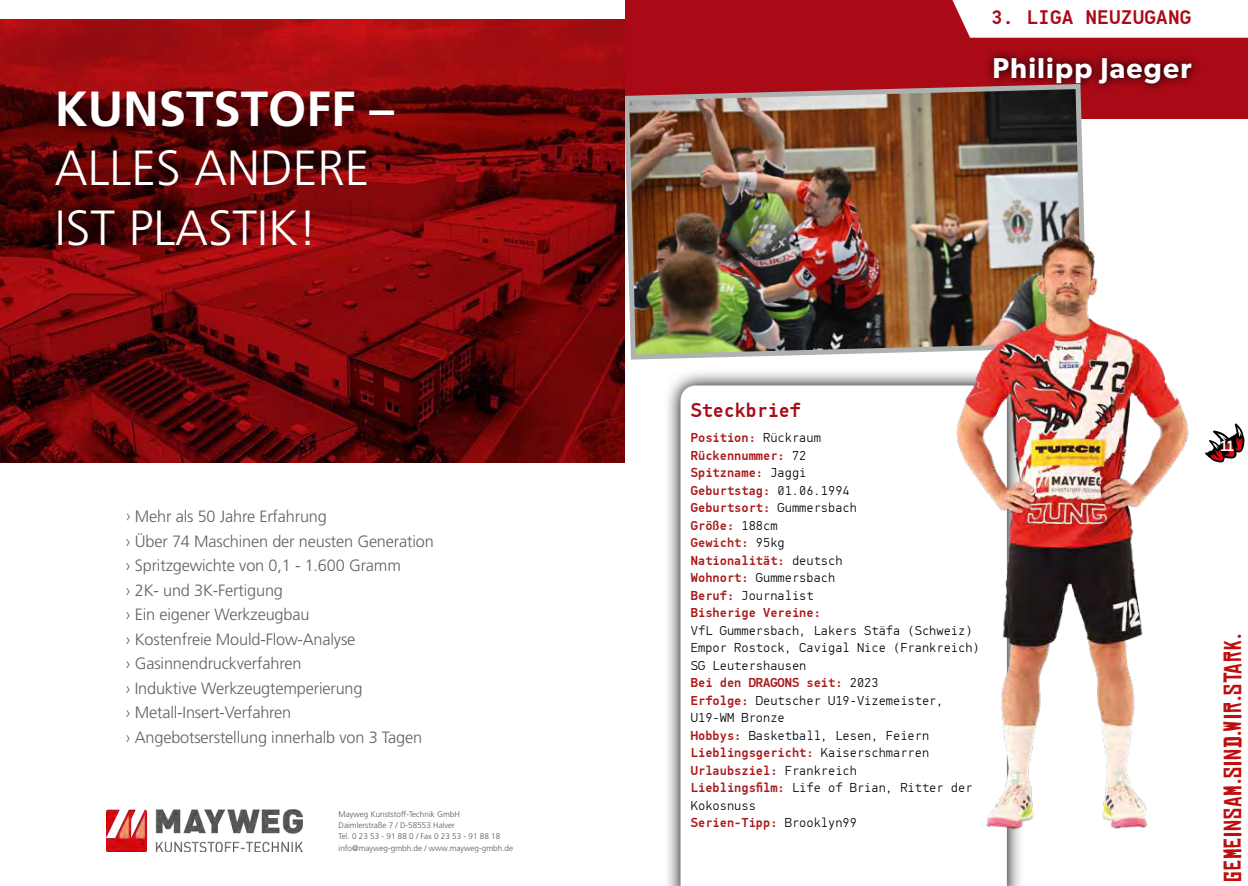
<style>
.page{position:relative;width:1248px;height:886px;background:#fff}
.page>*{position:absolute;margin:0;border:0;box-sizing:border-box;transform-origin:0 0}
.t1{font:300 49.38px/59.2px "Frutiger LT Std";color:#fff}
.t2{font:700 49.38px "Frutiger LT Std";color:#fff}
.t3{font:600 28.75px "Gibson";letter-spacing:.04em;color:#fff}
.t4{font:23.75px "Chinese Rocks Rg";letter-spacing:.04em;color:#c00d0e}
.t5{font:500 20px "PF Din Mono";letter-spacing:.04em;color:#a90a16}
.t6{font:500 20px "PF Din Mono";color:#a90a16}
.t7{font:300 16.38px/24.5px "Frutiger LT Std";letter-spacing:-.01em;color:#616160}
.t8{font:500 15px "PF Din Mono";color:#fff}
.t9{font:300 13.12px/17.5px "PF Din Mono";color:#000}
.t10{font:500 13.12px/17.5px "PF Din Mono";color:#aa191a}
.t11{font:300 8.12px/11.2px "Frutiger LT Std";color:#575756}
.s1{font-family:"Gotham Rounded"}
.s2{font-weight:300;color:#000}
.s3{color:#c00d0e}
.s4{color:#ab1f1c}
.s5{font-weight:500;color:#aa191a}
</style>
<div class="page">
<div style="left:624px;top:0;width:623px;height:118px;background:#a90a16"></div>
<svg style="left:988px;top:52px;width:208px;height:38px"></svg>
<svg style="left:667px;top:372px;width:353px;height:514px;background:#c7c7c7"></svg>
<svg style="left:680px;top:385px;width:326px;height:501px"></svg>
<img style="left:624px;top:81px;width:465px;height:281px">
<svg style="left:1205px;top:423px;width:39px;height:39px"></svg>
<img style="left:0;top:20px;width:624px;height:443px">
<img style="left:107px;top:809px;width:196px;height:43px">
<div style="left:952px;top:0;width:295px;height:38px;background:#fff"></div>
<img style="left:953px;top:234px;width:236px;height:595px">
<h1 class="t2" style="left:55px;top:80px;width:340px">KUNSTSTOFF –</h1>
<h1 class="t1" style="left:55px;top:139px;width:316px">ALLES ANDERE<br>IST PLASTIK!</h1>
<p class="t7" style="left:126px;top:504px;width:309px"><span class="s1">›</span> Mehr als 50 Jahre Erfahrung<br>› Über 74 Maschinen der neusten Generation › Spritzgewichte von 0,1 - 1.600 Gramm<br>› 2K- und 3K-Fertigung<br>› Ein eigener Werkzeugbau<br>› Kostenfreie Mould-Flow-Analyse<br>› Gasinnendruckverfahren<br>› Induktive Werkzeugtemperierung<br>› Metall-Insert-Verfahren<br>› Angebotserstellung innerhalb von 3 Tagen</p>
<p class="t11" style="left:338px;top:808px;width:176px">Mayweg Kunststoff-Technik GmbH<br>Daimlerstraße 7 / D-58553 Halver<br>Tel. 0 23 53 - 91 88 0 / Fax 0 23 53 - 91 88 18 info@mayweg-gmbh.de / www.mayweg-gmbh.de</p>
<h3 class="t5" style="left:991px;top:0;width:201px">3. LIGA NEUZUGANG</h3>
<h2 class="t3" style="left:992px;top:50px;width:201px">Philipp Jaeger</h2>
<h3 class="t6" style="left:690px;top:393px;width:111px">Steckbrief</h3>
<p class="t10" style="left:690px;top:427px;width:168px">Position: <span class="s2">Rückraum<br></span>Rückennummer<span class="s3">:</span> <span class="s2">72<br></span>Spitzname: <span class="s2">Jaggi<br></span>Geburtstag: <span class="s2">01.06.1994<br></span>Geburtsort: <span class="s2">Gummersbach<br></span>Größe: <span class="s2">188cm<br></span><span class="s4">Gewicht:</span> <span class="s2">95kg<br></span>Nationalität: <span class="s2">deutsch<br></span>Wohnort: <span class="s2">Gummersbach<br></span>Beruf: <span class="s2">Journalist<br></span>Bisherige Vereine:</p>
<p class="t9" style="left:690px;top:620px;width:290px">VfL Gummersbach, Lakers Stäfa (Schweiz)<br>Empor Rostock, Cavigal Nice (Frankreich)<br>SG Leutershausen<br><span class="s5">Bei den DRAGONS seit:</span> 2023<br><span class="s5">Erfolge:</span> Deutscher U19-Vizemeister,<br>U19-WM Bronze<br><span class="s5">Hobbys:</span> Basketball, Lesen, Feiern<br><span class="s5">Lieblingsgericht:</span> Kaiserschmarren<br><span class="s5">Urlaubsziel:</span> Frankreich<br><span class="s5">Lieblingsfilm:</span> Life of Brian, Ritter der<br>Kokosnuss<br><span class="s5">Serien-Tipp:</span> Brooklyn99</p>
<p class="t8" style="left:1219px;top:433px;width:16px">11</p>
<h3 class="t4" style="left:1219px;top:882px;width:249px;rotate:-90deg">gemeinsam.sind.wir.stark.</h3>
</div>
